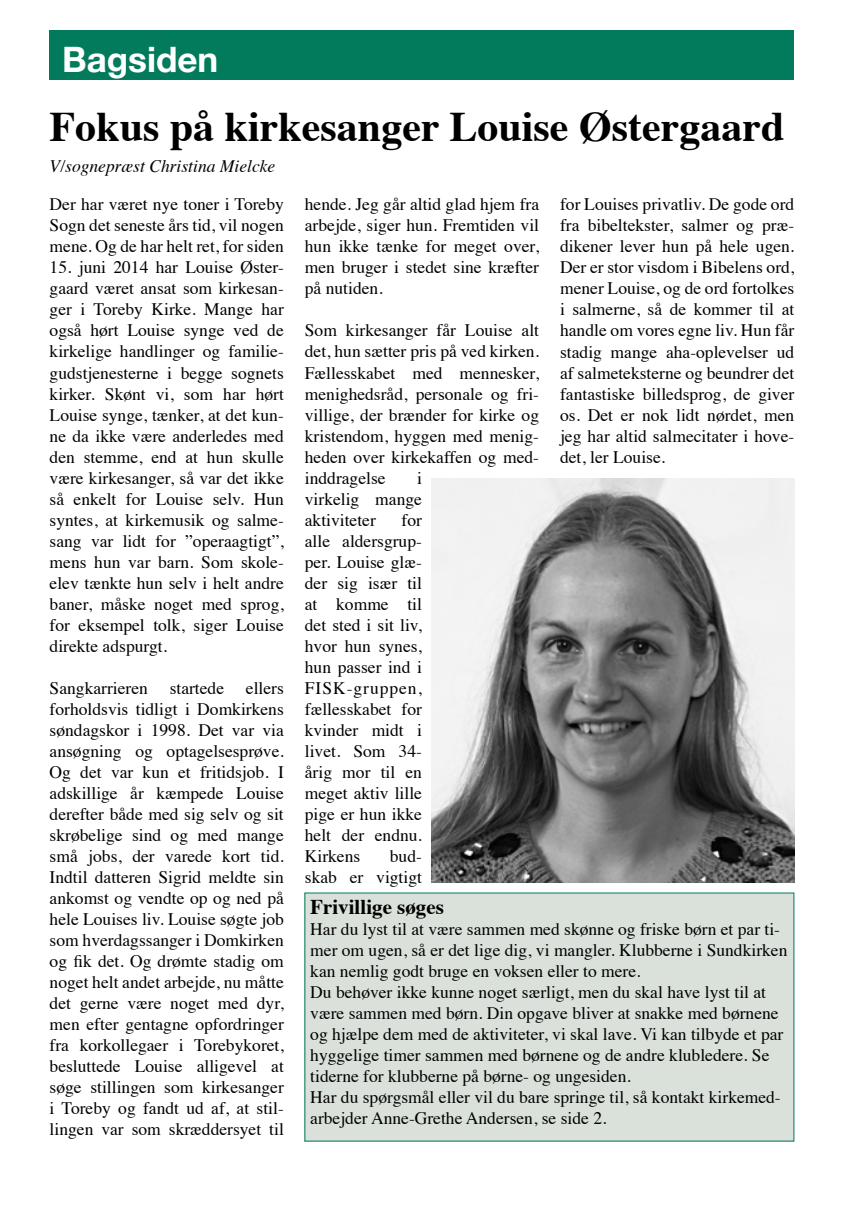
<style>
.page{position:relative;width:844px;height:1216px;background:#fff}
.page>*{position:absolute;margin:0;border:0;box-sizing:border-box;transform-origin:0 0}
.t1{font:700 42px "Times";color:#000}
.t2{font:700 35px "Helvetica Neue";color:#fff}
.t3{font:700 21px "Times";color:#000}
.t4{font:17.5px/21px "Times";color:#000;text-align:justify}
.t5{font:italic 17.5px "Times";color:#000}
</style>
<div class="page">
<div style="left:50px;top:30px;width:744px;height:49px;background:#027b5c"></div>
<img style="left:432px;top:479px;width:362px;height:403px">
<div style="left:305px;top:893px;width:488px;height:248px;background:#d9e1da"></div>
<h2 class="t2" style="left:62px;top:32px;width:158px">Bagsiden</h2>
<h1 class="t1" style="left:50px;top:86px;width:736px">Fokus på kirkesanger Louise Østergaard</h1>
<p class="t5" style="left:50px;top:150px;width:227px">V/sognepræst Christina Mielcke</p>
<p class="t4" style="left:50px;top:192px;width:236px">Der har været nye toner i Toreby Sogn det seneste års tid, vil nogen mene. Og de har helt ret, for siden</p>
<p class="t4" style="left:50px;top:255px;width:236px">15. juni 2014 har Louise Øster&shy;gaard været ansat som kirkesan&shy;ger i Toreby Kirke. Mange har også hørt Louise synge ved de kirkelige handlinger og familie&shy;gudstjenesterne i begge sognets kirker. Skønt vi, som har hørt Louise synge, tænker, at det kun&shy;ne da ikke være anderledes med den stemme, end at hun skulle være kirkesanger, så var det ikke så enkelt for Louise selv. Hun syntes, at kirkemusik og salme&shy;sang var lidt for ”operaagtigt”, mens hun var barn. Som skole&shy;elev tænkte hun selv i helt andre baner, måske noget med sprog, for eksempel tolk, siger Louise direkte adspurgt.</p>
<p class="t4" style="left:50px;top:675px;width:236px">Sangkarrieren startede ellers forholdsvis tidligt i Domkirkens søndagskor i 1998. Det var via ansøgning og optagelsesprøve.<br>Og det var kun et fritidsjob. I adskillige år kæmpede Louise derefter både med sig selv og sit skrøbelige sind og med mange små jobs, der varede kort tid.<br>Indtil datteren Sigrid meldte sin ankomst og vendte op og ned på hele Louises liv. Louise søgte job som hverdagssanger i Domkirken og fik det. Og drømte stadig om noget helt andet arbejde, nu måtte det gerne være noget med dyr, men efter gentagne opfordringer fra korkollegaer i Torebykoret, besluttede Louise alligevel at søge stillingen som kirkesanger i Toreby og fandt ud af, at stil&shy;lingen var som skræddersyet til</p>
<p class="t4" style="left:305px;top:192px;width:236px">hende. Jeg går altid glad hjem fra arbejde, siger hun. Fremtiden vil hun ikke tænke for meget over, men bruger i stedet sine kræfter på nutiden.</p>
<p class="t4" style="left:305px;top:318px;width:236px">Som kirkesanger får Louise alt det, hun sætter pris på ved kirken.<br>Fællesskabet med mennesker, menighedsråd, personale og fri&shy;villige, der brænder for kirke og kristendom, hyggen med menig&shy;heden over kirkekaffen og med&shy;inddragelse</p>
<p class="t4" style="left:305px;top:465px;width:119px;text-indent:112px">i virkelig mange aktiviteter</p>
<p class="t4" style="left:305px;top:507px;width:119px;text-indent:97px">for alle aldersgrup&shy;per. Louise glæ&shy;der sig især til at komme til det sted i sit liv, hvor hun synes, hun passer ind i FISK-gruppen, fællesskabet for kvinder midt i livet. Som 34- årig mor til en meget aktiv lille pige er hun ikke helt der endnu.<br>Kirkens</p>
<p class="t4" style="left:305px;top:843px;width:119px;text-align:right">bud-<br>skab er vigtigt</p>
<p class="t4" style="left:560px;top:192px;width:236px">for Louises privatliv. De gode ord fra bibeltekster, salmer og præ&shy;dikener lever hun på hele ugen.<br>Der er stor visdom i Bibelens ord, mener Louise, og de ord fortolkes i salmerne, så de kommer til at handle om vores egne liv. Hun får stadig mange aha-oplevelser ud af salmeteksterne og beundrer det fantastiske billedsprog, de giver os. Det er nok lidt nørdet, men jeg har altid salmecitater i hove&shy;det, ler Louise.</p>
<p class="t3" style="left:310px;top:886px;width:135px">Frivillige søges</p>
<p class="t4" style="left:310px;top:917px;width:478px;text-align:left">Har du lyst til at være sammen med skønne og friske børn et par ti&shy;mer om ugen, så er det lige dig, vi mangler. Klubberne i Sundkirken kan nemlig godt bruge en voksen eller to mere.<br>Du behøver ikke kunne noget særligt, men du skal have lyst til at være sammen med børn. Din opgave bliver at snakke med børnene og hjælpe dem med de aktiviteter, vi skal lave. Vi kan tilbyde et par hyggelige timer sammen med børnene og de andre klubledere. Se tiderne for klubberne på børne- og ungesiden.<br>Har du spørgsmål eller vil du bare springe til, så kontakt kirkemed&shy;arbejder Anne-Grethe Andersen, se side 2.</p>
</div>
